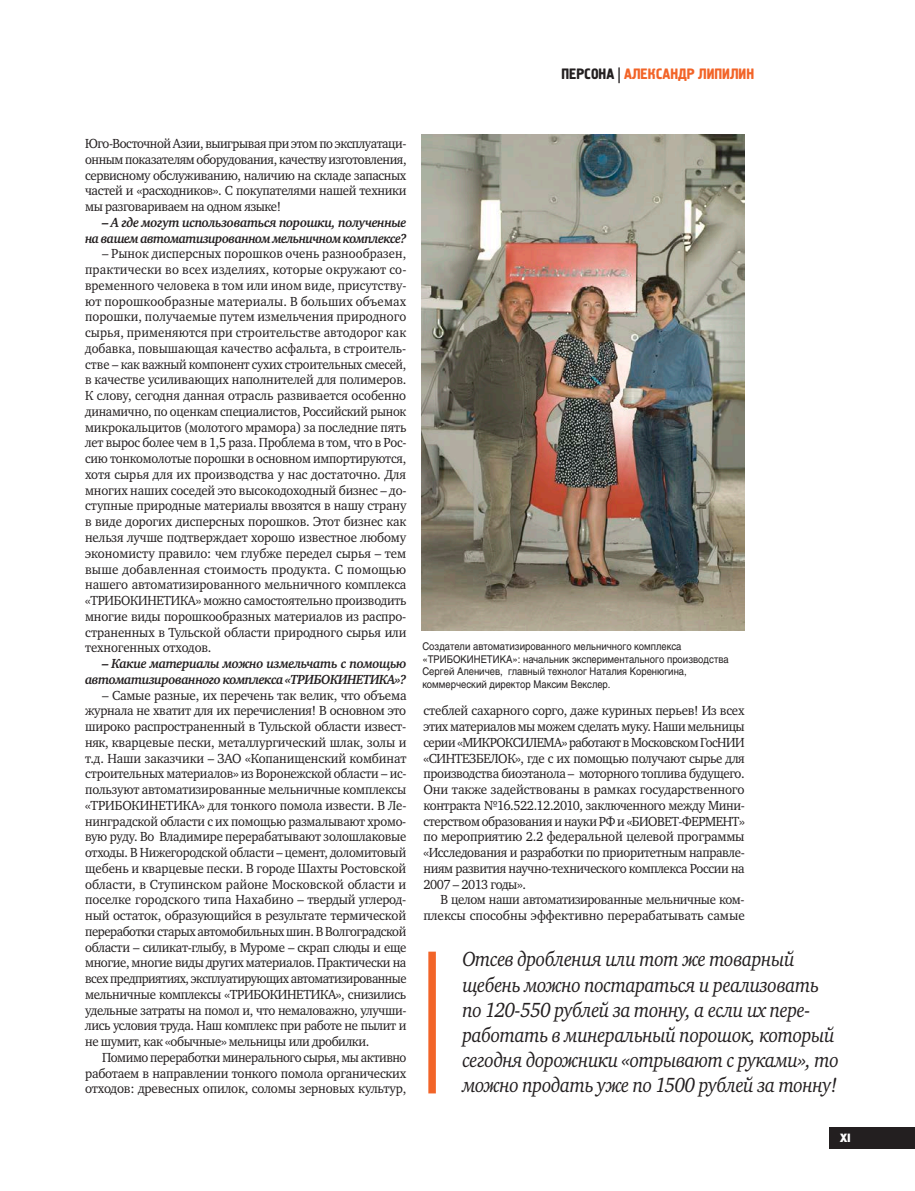
<style>
.page{position:relative;width:915px;height:1191px;background:#fff}
.page>*{position:absolute;margin:0;border:0;box-sizing:border-box;transform-origin:0 0}
.t1{font:italic 21px/25.2px "Charter C";letter-spacing:-.025em;color:#231f20;scale:.9 1}
.t2{font:15px "Hermes C";color:#f26428}
.t3{font:13.5px/15.8px "Charter C";letter-spacing:-.03em;color:#231f20;text-align:justify;scale:.96 1}
.t4{font:13.5px/15.8px "Charter C";letter-spacing:-.03em;color:#231f20;text-align:justify;scale:.94 1}
.t5{font:italic 700 13.5px/15.8px "Charter C";letter-spacing:-.035em;color:#231f20;text-align:right;scale:.95 1}
.t6{font:13.5px/15.8px "Charter C";letter-spacing:-.005em;color:#231f20;text-align:right;scale:.95 1}
.t7{font:12px "Meta Black Caps LFC";color:#fff}
.t8{font:10.5px/12.6px "Helios C";color:#231f20;scale:.9 1}
.s1{color:#231f20}
</style>
<div class="page">
<div style="left:829px;top:1127px;width:85px;height:21px;background:#231f20"></div>
<img style="left:421px;top:135px;width:323px;height:495px">
<div style="left:428px;top:951px;width:7px;height:142px;background:#f26428"></div>
<p class="t2" style="left:561px;top:66px;width:194px"><span class="s1">ПЕРСОНА |</span> АЛЕКСАНДР ЛИПИЛИН</p>
<p class="t4" style="left:85px;top:136px;width:343px">Юго-Восточной Азии, выигрывая при этом по эксплуатаци&shy;онным показателям оборудования, качеству изготовления, сервисному обслуживанию, наличию на складе запасных частей и «расходников». С покупателями нашей техники мы разговариваем на одном языке!</p>
<p class="t5" style="left:85px;top:215px;width:340px">– А где могут использоваться порошки, полученные на вашем автоматизированном мельничном комплексе?</p>
<p class="t4" style="left:85px;top:246px;width:343px;text-indent:17px">– Рынок дисперсных порошков очень разнообразен, практически во всех изделиях, которые окружают со&shy;временного человека в том или ином виде, присутству&shy;ют порошкообразные материалы. В больших объемах порошки, получаемые путем измельчения природного сырья, применяются при строительстве автодорог как добавка, повышающая качество асфальта, в строитель&shy;стве – как важный компонент сухих строительных смесей, в качестве усиливающих наполнителей для полимеров.<br>К слову, сегодня данная отрасль развивается особенно динамично, по оценкам специалистов, Российский рынок микрокальцитов (молотого мрамора) за последние пять лет вырос более чем в 1,5 раза. Проблема в том, что в Рос&shy;сию тонкомолотые порошки в основном импортируются, хотя сырья для их производства у нас достаточно. Для многих наших соседей это высокодоходный бизнес – до&shy;ступные природные материалы ввозятся в нашу страну в виде дорогих дисперсных порошков. Этот бизнес как нельзя лучше подтверждает хорошо известное любому экономисту правило: чем глубже передел сырья – тем выше добавленная стоимость продукта. С помощью нашего автоматизированного мельничного комплекса «ТРИБОКИНЕТИКА» можно самостоятельно производить многие виды порошкообразных материалов из распро&shy;страненных в Тульской области природного сырья или техногенных отходов.</p>
<p class="t5" style="left:85px;top:656px;width:340px">– Какие материалы можно измельчать с помощью автоматизированного комплекса «ТРИБОКИНЕТИКА»?</p>
<p class="t3" style="left:85px;top:687px;width:336px;text-indent:17px">– Самые разные, их перечень так велик, что объема журнала не хватит для их перечисления! В основном это широко распространенный в Тульской области извест&shy;няк, кварцевые пески, металлургический шлак, золы и т.д. Наши заказчики – ЗАО «Копанищенский комбинат строительных материалов» из Воронежской области – ис&shy;пользуют автоматизированные мельничные комплексы «ТРИБОКИНЕТИКА» для тонкого помола извести. В Ле&shy;нинградской области с их помощью размалывают хромо&shy;вую руду. Во Владимире перерабатывают золошлаковые отходы. В Нижегородской области – цемент, доломитовый щебень и кварцевые пески. В городе Шахты Ростовской области, в Ступинском районе Московской области и поселке городского типа Нахабино – твердый углерод&shy;ный остаток, образующийся в результате термической переработки старых автомобильных шин. В Волгоградской области – силикат-глыбу, в Муроме – скрап слюды и еще многие, многие виды других материалов. Практически на всех предприятиях, эксплуатирующих автоматизированные мельничные комплексы «ТРИБОКИНЕТИКА», снизились удельные затраты на помол и, что немаловажно, улучши&shy;лись условия труда. Наш комплекс при работе не пылит и не шумит, как «обычные» мельницы или дробилки.</p>
<p class="t4" style="left:85px;top:1049px;width:343px;text-indent:17px">Помимо переработки минерального сырья, мы активно работаем в направлении тонкого помола органических отходов: древесных опилок, соломы зерновых культур,</p>
<p class="t8" style="left:422px;top:640px;width:342px">Создатели автоматизированного мельничного комплекса «ТРИБОКИНЕТИКА»: начальник экспериментального производства Сергей Аленичев, главный технолог Наталия Коренюгина, коммерческий директор Максим Векслер.</p>
<p class="t3" style="left:423px;top:703px;width:336px">стеблей сахарного сорго, даже куриных перьев! Из всех этих материалов мы можем сделать муку. Наши мельницы серии «МИКРОКСИЛЕМА» работают в Московском ГосНИИ «СИНТЕЗБЕЛОК», где с их помощью получают сырье для производства биоэтанола – моторного топлива будущего.<br>Они также задействованы в рамках государственного контракта №16.522.12.2010, заключенного между Мини&shy;стерством образования и науки РФ и «БИОВЕТ-ФЕРМЕНТ» по мероприятию 2.2 федеральной целевой программы «Исследования и разработки по приоритетным направле&shy;ниям развития научно-технического комплекса России на 2007 – 2013 годы».</p>
<p class="t6" style="left:423px;top:892px;width:339px">В целом наши автоматизированные мельничные ком&shy;плексы способны эффективно перерабатывать самые</p>
<p class="t1" style="left:462px;top:947px;width:420px">Отсев дробления или тот же товарный щебень можно постараться и реализовать по 120-550 рублей за тонну, а если их пере&shy;работать в минеральный порошок, который сегодня дорожники «отрывают с руками», то можно продать уже по 1500 рублей за тонну!</p>
<p class="t7" style="left:839px;top:1130px;width:12px">XI</p>
</div>
